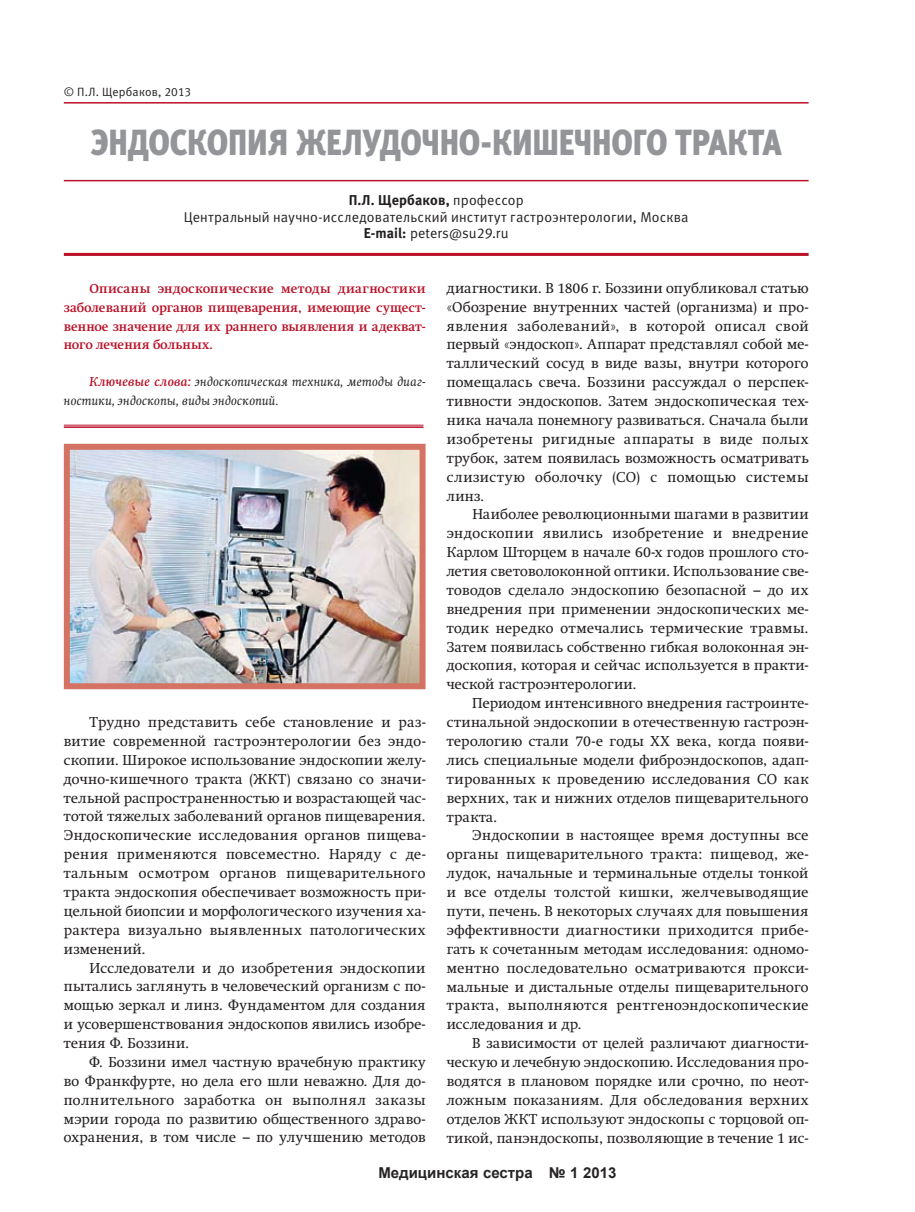
<style>
.page{position:relative;width:915px;height:1212px;background:#fff}
.page>*{position:absolute;margin:0;border:0;box-sizing:border-box;transform-origin:0 0}
.t1{font:36.3px "Meta Black Cyr LF Caps";letter-spacing:-.01em;color:#939598;scale:.86 1}
.t2{font:700 15px "Arial";color:#272425}
.t3{font:14.25px/18.9px "Swift C";letter-spacing:.03em;color:#231f20;text-align:justify}
.t4{font:14.25px/16.5px "Meta C";letter-spacing:.01em;color:#231f20;text-align:center}
.t5{font:700 12.75px/18.9px "Swift C";letter-spacing:.02em;color:#ba1127;text-align:justify}
.t6{font:italic 12.75px/18.3px "Swift C";letter-spacing:.03em;color:#231f20}
.t7{font:12px "Meta C";letter-spacing:.015em;color:#231f20}
.s1{font-weight:700}
.s2{font-weight:700;color:#ba1127}
</style>
<div class="page">
<hr style="left:64px;top:102px;width:744px;height:2px;background:#ba1127">
<hr style="left:64px;top:180px;width:744px;height:1px;background:#ba1127">
<hr style="left:64px;top:253px;width:744px;height:3px;background:#ba1127">
<hr style="left:64px;top:426px;width:359px;height:2px;background:#ba1127">
<hr style="left:64px;top:425px;width:359px;height:1px;background:#ba1127">
<img style="left:71px;top:451px;width:347px;height:231px">
<div style="left:64px;top:444px;width:361px;height:245px;border:6px solid #d47363"></div>
<p class="t7" style="left:64px;top:85px;width:129px">© П.Л. Щербаков, 2013</p>
<h1 class="t1" style="left:91px;top:122px;width:804px">ЭНДОСКОПИЯ ЖЕЛУДОЧНО-КИШЕЧНОГО ТРАКТА</h1>
<p class="t4" style="left:184px;top:192px;width:506px"><span class="s1">П.Л. Щербаков,</span> профессор<br>Центральный научно-исследовательский институт гастроэнтерологии, Москва<br><span class="s1">E-mail:</span> peters@su29.ru</p>
<p class="t3" style="left:446px;top:278px;width:363px">диагностики. В 1806 г. Боззини опубликовал статью «Обозрение внутренних частей (организма) и про&shy;явления заболеваний», в которой описал свой первый «эндоскоп». Аппарат представлял собой ме&shy;таллический сосуд в виде вазы, внутри которого помещалась свеча. Боззини рассуждал о перспек&shy;тивности эндоскопов. Затем эндоскопическая тех&shy;ника начала понемногу развиваться. Сначала были изобретены ригидные аппараты в виде полых трубок, затем появилась возможность осматривать слизистую оболочку (СО) с помощью системы линз.</p>
<p class="t3" style="left:446px;top:505px;width:363px;text-indent:26px">Наиболее революционными шагами в развитии эндоскопии явились изобретение и внедрение Карлом Шторцем в начале 60-х годов прошлого сто&shy;летия световолоконной оптики. Использование све&shy;товодов сделало эндоскопию безопасной – до их внедрения при применении эндоскопических ме&shy;тодик нередко отмечались термические травмы.<br>Затем появилась собственно гибкая волоконная эн&shy;доскопия, которая и сейчас используется в практи&shy;ческой гастроэнтерологии.</p>
<p class="t3" style="left:446px;top:694px;width:363px;text-indent:26px">Периодом интенсивного внедрения гастроинте&shy;стинальной эндоскопии в отечественную гастроэн&shy;терологию стали 70-е годы XX века, когда появи&shy;лись специальные модели фиброэндоскопов, адап&shy;тированных к проведению исследования СО как верхних, так и нижних отделов пищеварительного тракта.</p>
<p class="t3" style="left:446px;top:826px;width:363px;text-indent:26px">Эндоскопии в настоящее время доступны все органы пищеварительного тракта: пищевод, же&shy;лудок, начальные и терминальные отделы тонкой и все отделы толстой кишки, желчевыводящие пути, печень. В некоторых случаях для повышения эффективности диагностики приходится прибе&shy;гать к сочетанным методам исследования: одномо&shy;ментно последовательно осматриваются прокси&shy;мальные и дистальные отделы пищеварительного тракта, выполняются рентгеноэндоскопические исследования и др.</p>
<p class="t3" style="left:446px;top:1034px;width:363px;text-indent:26px">В зависимости от целей различают диагности&shy;ческую и лечебную эндоскопию. Исследования про&shy;водятся в плановом порядке или срочно, по неот&shy;ложным показаниям. Для обследования верхних отделов ЖКТ используют эндоскопы с торцовой оп&shy;тикой, панэндоскопы, позволяющие в течение 1 ис-</p>
<p class="t2" style="left:378px;top:1163px;width:239px">Медицинская сестра № 1 2013</p>
<p class="t5" style="left:64px;top:279px;width:363px;text-indent:26px">Описаны эндоскопические методы диагностики заболеваний органов пищеварения, имеющие сущест&shy;венное значение для их раннего выявления и адекват&shy;ного лечения больных.</p>
<p class="t6" style="left:64px;top:373px;width:363px;text-indent:26px"><span class="s2">Ключевые слова:</span> эндоскопическая техника, методы диаг&shy;ностики, эндоскопы, виды эндоскопий.</p>
<p class="t3" style="left:64px;top:713px;width:363px;text-indent:26px">Трудно представить себе становление и раз&shy;витие cовременной гастроэнтерологии без эндо&shy;скопии. Широкое использование эндоскопии желу&shy;дочно-кишечного тракта (ЖКТ) связано со значи&shy;тельной распространенностью и возрастающей час&shy;тотой тяжелых заболеваний органов пищеварения.<br>Эндоскопические исследования органов пищева&shy;рения применяются повсеместно. Наряду с де&shy;тальным осмотром органов пищеварительного тракта эндоскопия обеспечивает возможность при&shy;цельной биопсии и морфологического изучения ха&shy;рактера визуально выявленных патологических изменений.</p>
<p class="t3" style="left:64px;top:958px;width:363px;text-indent:26px">Исследователи и до изобретения эндоскопии пытались заглянуть в человеческий организм с по&shy;мощью зеркал и линз. Фундаментом для создания и усовершенствования эндоскопов явились изобре&shy;тения Ф. Боззини.</p>
<p class="t3" style="left:64px;top:1052px;width:363px;text-indent:26px">Ф. Боззини имел частную врачебную практику во Франкфурте, но дела его шли неважно. Для до&shy;полнительного заработка он выполнял заказы мэрии города по развитию общественного здраво&shy;охранения, в том числе – по улучшению методов</p>
</div>
